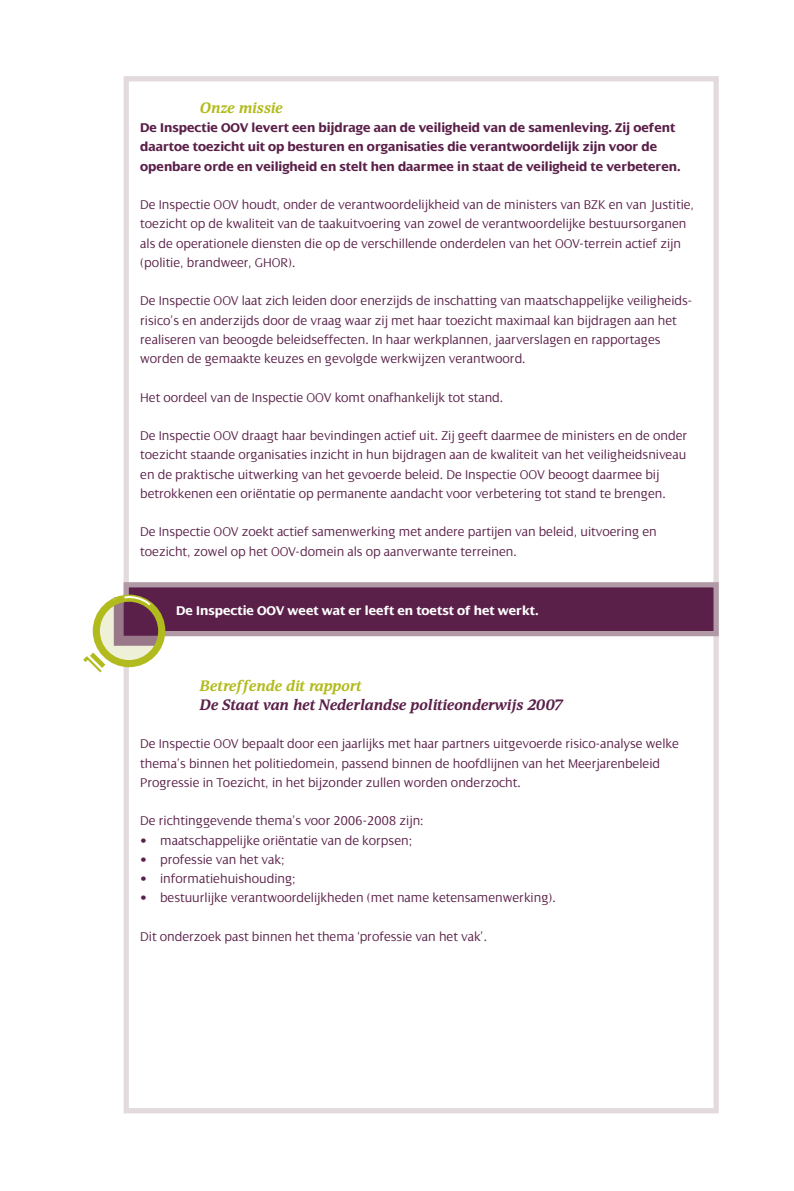
<style>
.page{position:relative;width:794px;height:1191px;background:#fff}
.page>*{position:absolute;margin:0;border:0;box-sizing:border-box;transform-origin:0 0}
.t1{font:italic 700 15.22px "Devin";letter-spacing:-.01em;color:#5a2049}
.t2{font:italic 700 15.22px "Devin";letter-spacing:-.01em;color:#b2bb1d}
.t3{font:300 13.65px/19.2px "Dialog";color:#5a2049}
.t4{font:700 13.65px/19.2px "Dialog";color:#5a2049}
.t5{font:700 13.65px "Dialog";color:#fff}
</style>
<div class="page">
<div style="left:124px;top:76px;width:595px;height:1037px;border:5px solid #e2dadd"></div>
<div style="left:126px;top:585px;width:590px;height:48px;background:#5a2049"></div>
<div style="left:124px;top:582px;width:595px;height:54px;border:5px solid #b199a5"></div>
<svg style="left:83px;top:594px;width:82px;height:78px"></svg>
<p class="t2" style="left:200px;top:102px;width:84px">Onze missie</p>
<p class="t4" style="left:140px;top:119px;width:542px">De Inspectie OOV levert een bijdrage aan de veiligheid van de samenleving. Zij oefent daartoe toezicht uit op besturen en organisaties die verantwoordelijk zijn voor de openbare orde en veiligheid en stelt hen daarmee in staat de veiligheid te verbeteren.</p>
<p class="t3" style="left:140px;top:196px;width:555px">De Inspectie OOV houdt, onder de verantwoordelijkheid van de ministers van BZK en van Justitie, toezicht op de kwaliteit van de taakuitvoering van zowel de verantwoordelijke bestuursorganen als de operationele diensten die op de verschillende onderdelen van het OOV-terrein actief zijn (politie, brandweer, GHOR).</p>
<p class="t3" style="left:140px;top:292px;width:554px">De Inspectie OOV laat zich leiden door enerzijds de inschatting van maatschappelijke veiligheids&shy;risico’s en anderzijds door de vraag waar zij met haar toezicht maximaal kan bijdragen aan het realiseren van beoogde beleidseffecten. In haar werkplannen, jaarverslagen en rapportages worden de gemaakte keuzes en gevolgde werkwijzen verantwoord.</p>
<p class="t3" style="left:140px;top:389px;width:365px">Het oordeel van de Inspectie OOV komt onafhankelijk tot stand.</p>
<p class="t3" style="left:140px;top:427px;width:548px">De Inspectie OOV draagt haar bevindingen actief uit. Zij geeft daarmee de ministers en de onder toezicht staande organisaties inzicht in hun bijdragen aan de kwaliteit van het veiligheidsniveau en de praktische uitwerking van het gevoerde beleid. De Inspectie OOV beoogt daarmee bij betrokkenen een oriëntatie op permanente aandacht voor verbetering tot stand te brengen.</p>
<p class="t3" style="left:140px;top:523px;width:518px">De Inspectie OOV zoekt actief samenwerking met andere partijen van beleid, uitvoering en toezicht, zowel op het OOV-domein als op aanverwante terreinen.</p>
<p class="t5" style="left:176px;top:605px;width:364px">De Inspectie OOV weet wat er leeft en toetst of het werkt.</p>
<p class="t2" style="left:200px;top:679px;width:163px">Betreffende dit rapport</p>
<p class="t1" style="left:200px;top:698px;width:365px">De Staat van het Nederlandse politieonderwijs 2007</p>
<p class="t3" style="left:140px;top:735px;width:540px">De Inspectie OOV bepaalt door een jaarlijks met haar partners uitgevoerde risico-analyse welke thema’s binnen het politiedomein, passend binnen de hoofdlijnen van het Meerjarenbeleid<br>Progressie in Toezicht, in het bijzonder zullen worden onderzocht.</p>
<p class="t3" style="left:140px;top:812px;width:285px">De richtinggevende thema’s voor 2006-2008 zijn:</p>
<p class="t3" style="left:140px;top:831px;width:273px">• maatschappelijke oriëntatie van de korpsen;</p>
<p class="t3" style="left:140px;top:851px;width:146px">• professie van het vak;</p>
<p class="t3" style="left:140px;top:870px;width:157px">• informatiehuishouding;</p>
<p class="t3" style="left:140px;top:889px;width:417px">• bestuurlijke verantwoordelijkheden (met name ketensamenwerking).</p>
<p class="t3" style="left:140px;top:928px;width:348px">Dit onderzoek past binnen het thema ‘professie van het vak’.</p>
</div>
